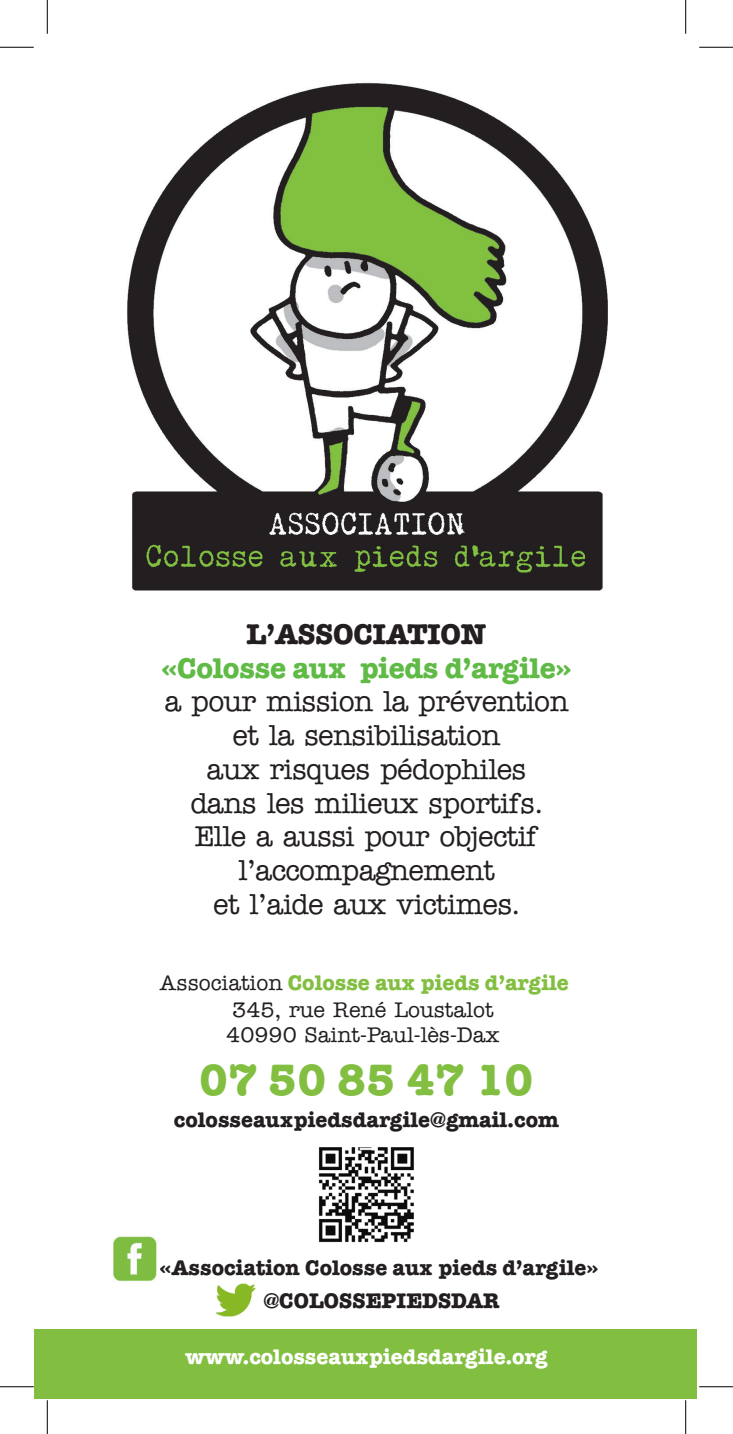
<style>
.page{position:relative;width:733px;height:1434px;background:#fff}
.page>*{position:absolute;margin:0;border:0;box-sizing:border-box;transform-origin:0 0}
.t1{font:700 44.1px "American Typewriter";color:#82bf41}
.t2{font:500 28.8px "American Typewriter";letter-spacing:-.02em;color:#231f20}
.t3{font:700 28.8px "American Typewriter";letter-spacing:-.01em;color:#60bb46}
.t4{font:700 28.8px "American Typewriter";letter-spacing:-.01em;color:#231f20}
.t5{font:700 21.38px "American Typewriter";color:#231f20}
.t6{font:500 21.38px "American Typewriter";color:#231f20}
.t7{font:700 21.38px "American Typewriter";color:#82bf41}
.t8{font:700 21.38px "American Typewriter";color:#fff}
.s1{font-weight:500;color:#231f20}
</style>
<div class="page">
<img style="left:127px;top:82px;width:480px;height:509px">
<img style="left:318px;top:1147px;width:96px;height:96px">
<div style="left:34px;top:1329px;width:663px;height:69px;background:#82bf41"></div>
<img style="left:113px;top:1236px;width:44px;height:45px">
<img style="left:215px;top:1283px;width:41px;height:34px">
<hr style="left:0;top:47px;width:34px;height:1px;background:#000">
<hr style="left:699px;top:47px;width:33px;height:1px;background:#000">
<hr style="left:0;top:1386px;width:34px;height:1px;background:#000">
<hr style="left:699px;top:1386px;width:33px;height:1px;background:#000">
<hr style="left:47px;top:0;width:1px;height:34px;background:#000">
<hr style="left:47px;top:1400px;width:1px;height:34px;background:#000">
<hr style="left:685px;top:0;width:1px;height:34px;background:#000">
<hr style="left:685px;top:1400px;width:1px;height:34px;background:#000">
<p class="t4" style="left:246px;top:617px;width:241px">L’ASSOCIATION</p>
<p class="t3" style="left:162px;top:651px;width:411px">«Colosse aux pieds d’argile»</p>
<p class="t2" style="left:164px;top:686px;width:405px">a pour mission la prévention</p>
<p class="t2" style="left:232px;top:719px;width:269px">et la sensibilisation</p>
<p class="t2" style="left:206px;top:753px;width:321px">aux risques pédophiles</p>
<p class="t2" style="left:190px;top:787px;width:355px">dans les milieux sportifs.</p>
<p class="t2" style="left:194px;top:821px;width:345px">Elle a aussi pour objectif</p>
<p class="t2" style="left:238px;top:854px;width:258px">l’accompagnement</p>
<p class="t2" style="left:213px;top:888px;width:309px">et l’aide aux victimes.</p>
<p class="t7" style="left:160px;top:970px;width:410px"><span class="s1">Association</span> Colosse aux pieds d’argile</p>
<p class="t6" style="left:232px;top:997px;width:263px">345, rue René Loustalot</p>
<p class="t6" style="left:226px;top:1023px;width:275px">40990 Saint-Paul-lès-Dax</p>
<p class="t1" style="left:199px;top:1054px;width:336px">07 50 85 47 10</p>
<p class="t5" style="left:174px;top:1107px;width:386px">colosseauxpiedsdargile@gmail.com</p>
<p class="t5" style="left:160px;top:1255px;width:439px">«Association Colosse aux pieds d’argile»</p>
<p class="t5" style="left:263px;top:1288px;width:238px">@COLOSSEPIEDSDAR</p>
<p class="t8" style="left:185px;top:1345px;width:363px">www.colosseauxpiedsdargile.org</p>
</div>
